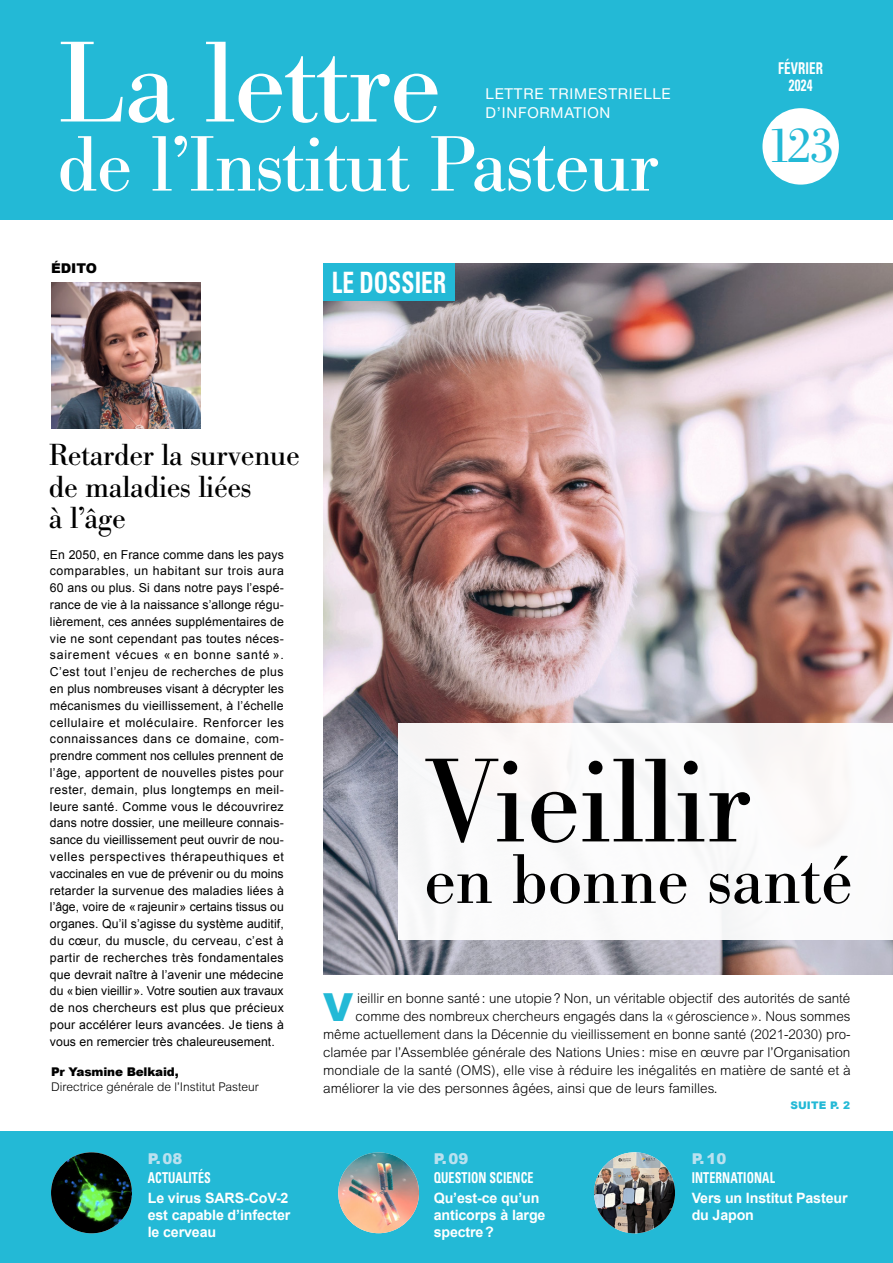
<style>
.page{position:relative;width:893px;height:1263px;background:#fff}
.page>*{position:absolute;margin:0;border:0;box-sizing:border-box;transform-origin:0 0}
.t1{font:117px "Bodoni BE";color:#000}
.t2{font:112.95px "Bodoni BE";letter-spacing:-.01em;color:#fff}
.t3{font:77.1px "Bodoni BE";letter-spacing:-.01em;color:#fff}
.t4{font:69px "Bodoni BE";color:#000}
.t5{font:48.6px "Bodoni BE";color:#23b9d6}
.t6{font:900 38.7px "Arial";color:#23b9d6}
.t7{font:30px/31.5px "Bodoni BE";letter-spacing:-.01em;color:#000}
.t8{font:700 condensed 29.4px "Univers LT Std";color:#fff;scale:.8 1}
.t9{font:700 condensed 16.2px/16.2px "Univers LT Std";letter-spacing:.01em;color:#fff;text-align:center;scale:.8 1}
.t10{font:700 condensed 15px "Univers LT Std";letter-spacing:.01em;color:#fff;scale:.8 1}
.t11{font:15px/19.5px "Helvetica Neue LT Std";letter-spacing:.05em;color:#fff}
.t12{font:900 14.85px "Arial";color:#bae1ef}
.t13{font:700 14.25px/17.2px "Arial";letter-spacing:-.01em;color:#fff}
.t14{font:300 13.5px "Arial MT Std";color:#000}
.t15{font:900 13.5px "Arial";color:#000}
.t16{font:12.3px/16.8px "Arial";letter-spacing:.005em;color:#000;text-align:justify}
.t17{font:300 12px "Arial MT Std";color:#000}
.t18{font:900 12px "Arial";letter-spacing:-.015em;color:#000}
.t19{font:900 10.5px "Arial";letter-spacing:.01em;color:#23b9d6}
</style>
<div class="page">
<div style="left:0;top:1131px;width:893px;height:132px;background:#23b9d6"></div>
<div style="left:0;top:0;width:893px;height:220px;background:#23b9d6"></div>
<img style="left:323px;top:264px;width:570px;height:710px">
<div style="left:399px;top:723px;width:494px;height:216px;background:#fff"></div>
<div style="left:762px;top:108px;width:77px;height:77px;background:#fff;border-radius:50%"></div>
<img style="left:338px;top:1152px;width:81px;height:81px;border-radius:40px">
<img style="left:51px;top:1152px;width:81px;height:81px;border-radius:40px">
<img style="left:51px;top:283px;width:150px;height:146px">
<div style="left:323px;top:264px;width:132px;height:37px;background:#23b9d6"></div>
<img style="left:594px;top:1152px;width:81px;height:81px;border-radius:40px">
<h2 class="t2" style="left:57px;top:18px;width:385px">La lettre</h2>
<h3 class="t3" style="left:57px;top:120px;width:603px">de l’Institut Pasteur</h3>
<p class="t11" style="left:486px;top:84px;width:187px">LETTRE TRIMESTRIELLE<br>D’INFORMATION</p>
<p class="t15" style="left:51px;top:259px;width:48px">ÉDITO</p>
<h3 class="t8" style="left:332px;top:265px;width:145px">LE DOSSIER</h3>
<h3 class="t9" style="left:778px;top:61px;width:58px">FÉVRIER<br>2024</h3>
<h3 class="t5" style="left:766px;top:118px;width:70px">123</h3>
<h3 class="t7" style="left:49px;top:440px;width:253px">Retarder la survenue de maladies liées<br>à l’âge</h3>
<p class="t16" style="left:50px;top:546px;width:235px">En 2050, en France comme dans les pays comparables, un habitant sur trois aura 60 ans ou plus. Si dans notre pays l’espé&shy;rance de vie à la naissance s’allonge régu&shy;lièrement, ces années supplémentaires de vie ne sont cependant pas toutes néces&shy;sairement vécues « en bonne santé ».<br>C’est tout l’enjeu de recherches de plus en plus nombreuses visant à décrypter les mécanismes du vieillissement, à l’échelle cellulaire et moléculaire. Renforcer les connaissances dans ce domaine, com&shy;prendre comment nos cellules prennent de l’âge, apportent de nouvelles pistes pour rester, demain, plus longtemps en meil&shy;leure santé. Comme vous le découvrirez dans notre dossier, une meilleure connais&shy;sance du vieillissement peut ouvrir de nou&shy;velles perspectives thérapeuthiques et vaccinales en vue de prévenir ou du moins retarder la survenue des maladies liées à l’âge, voire de «rajeunir» certains tissus ou organes. Qu’il s’agisse du système auditif, du cœur, du muscle, du cerveau, c’est à partir de recherches très fondamentales que devrait naître à l’avenir une médecine du «bien vieillir». Votre soutien aux travaux de nos chercheurs est plus que précieux pour accélérer leurs avancées. Je tiens à vous en remercier très chaleureusement.</p>
<p class="t18" style="left:51px;top:1063px;width:129px">Pr Yasmine Belkaid,</p>
<p class="t17" style="left:51px;top:1080px;width:209px">Directrice générale de l’Institut Pasteur</p>
<p class="t12" style="left:148px;top:1148px;width:36px">P.08</p>
<p class="t10" style="left:148px;top:1168px;width:80px">ACTUALITÉS</p>
<p class="t13" style="left:148px;top:1189px;width:144px">Le virus SARS-CoV-2 est capable d’infecter le cerveau</p>
<h1 class="t1" style="left:424px;top:734px;width:328px">Vieillir</h1>
<h3 class="t4" style="left:424px;top:840px;width:430px">en bonne santé</h3>
<h3 class="t6" style="left:323px;top:979px;width:32px">V</h3>
<p class="t14" style="left:357px;top:990px;width:495px">ieillir en bonne santé: une utopie? Non, un véritable objectif des autorités de santé</p>
<p class="t14" style="left:356px;top:1008px;width:496px">comme des nombreux chercheurs engagés dans la «géroscience». Nous sommes</p>
<p class="t14" style="left:323px;top:1026px;width:529px">même actuellement dans la Décennie du vieillissement en bonne santé (2021-2030) pro-</p>
<p class="t14" style="left:323px;top:1044px;width:529px">clamée par l’Assemblée générale des Nations Unies : mise en œuvre par l’Organisation</p>
<p class="t14" style="left:323px;top:1062px;width:529px">mondiale de la santé (OMS), elle vise à réduire les inégalités en matière de santé et à</p>
<p class="t14" style="left:323px;top:1080px;width:396px">améliorer la vie des personnes âgées, ainsi que de leurs familles.</p>
<p class="t19" style="left:790px;top:1098px;width:61px">SUITE P. 2</p>
<p class="t12" style="left:434px;top:1148px;width:36px">P.09</p>
<p class="t12" style="left:692px;top:1148px;width:36px">P.10</p>
<p class="t10" style="left:692px;top:1168px;width:106px">INTERNATIONAL</p>
<p class="t10" style="left:434px;top:1168px;width:126px">QUESTION SCIENCE</p>
<p class="t13" style="left:434px;top:1189px;width:113px">Qu’est-ce qu’un anticorps à large spectre?</p>
<p class="t13" style="left:692px;top:1189px;width:157px">Vers un Institut Pasteur du Japon</p>
</div>
